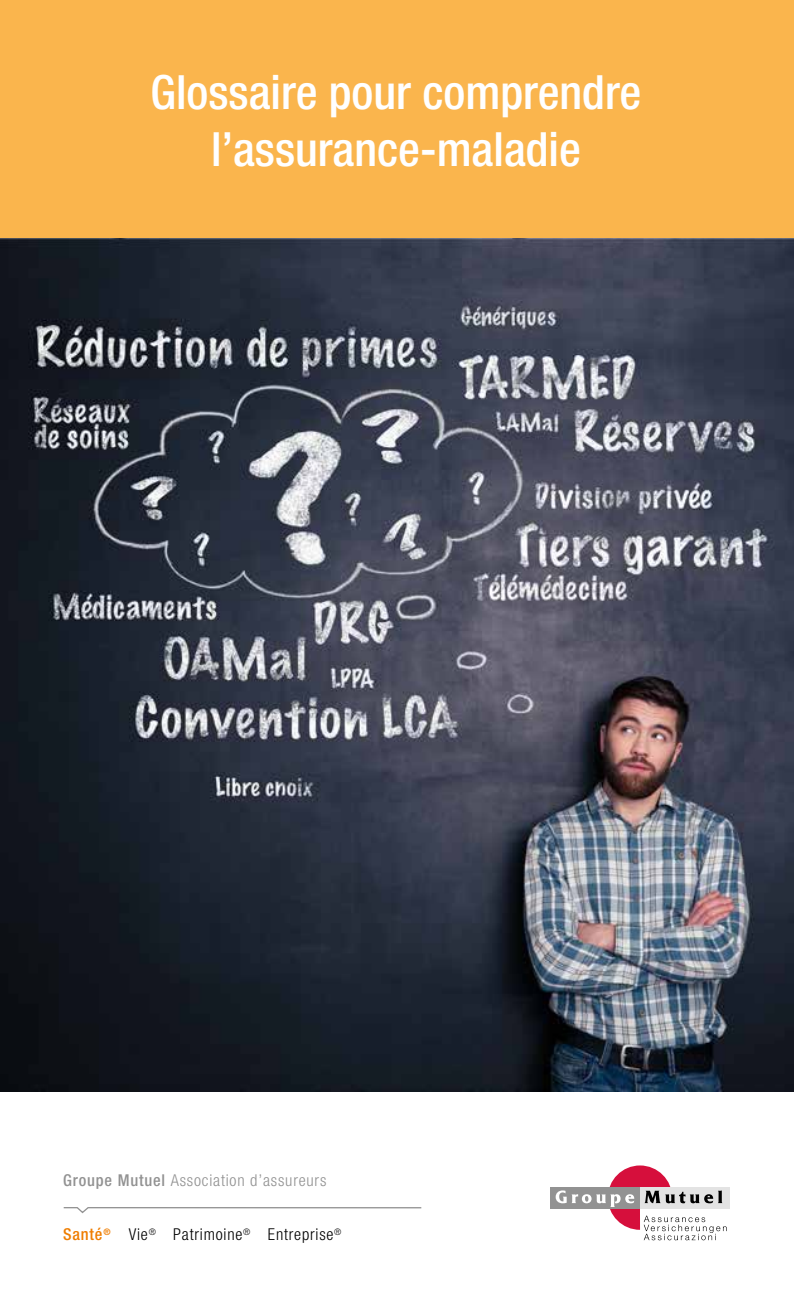
<style>
.page{position:relative;width:794px;height:1290px;background:#fff}
.page>*{position:absolute;margin:0;border:0;box-sizing:border-box;transform-origin:0 0}
.t1{font:500 condensed 47.25px/56.7px "Helvetica Neue LT";color:#fff;text-align:center}
.t2{font:300 condensed 16.45px "Helvetica Neue LT";letter-spacing:.05em;color:#929292}
.t3{font:300 condensed 16.45px "Helvetica Neue LT";letter-spacing:.05em;color:#000}
.t4{font:500 condensed 16.45px "Helvetica Neue LT";letter-spacing:.05em;color:#ef7d00}
.s1{font-weight:500}
</style>
<div class="page">
<div style="left:0;top:0;width:794px;height:241px;background:#fab54d"></div>
<svg style="left:63px;top:1207px;width:359px;height:7px"></svg>
<div style="left:550px;top:1187px;width:90px;height:21px;background:#929292"></div>
<div style="left:640px;top:1187px;width:89px;height:21px;background:#e3e3e3"></div>
<svg style="left:555px;top:1165px;width:171px;height:75px"></svg>
<img style="left:0;top:238px;width:794px;height:853px">
<p class="t1" style="left:151px;top:64px;width:492px">Glossaire pour comprendre l’assurance-maladie</p>
<p class="t2" style="left:63px;top:1170px;width:265px"><span class="s1">Groupe Mutuel</span> Association d’assureurs</p>
<p class="t4" style="left:63px;top:1224px;width:49px">Santé<sup>®</sup></p>
<p class="t3" style="left:129px;top:1224px;width:29px">Vie<sup>®</sup></p>
<p class="t3" style="left:173px;top:1224px;width:79px">Patrimoine<sup>®</sup></p>
<p class="t3" style="left:268px;top:1224px;width:75px">Entreprise<sup>®</sup></p>
</div>
